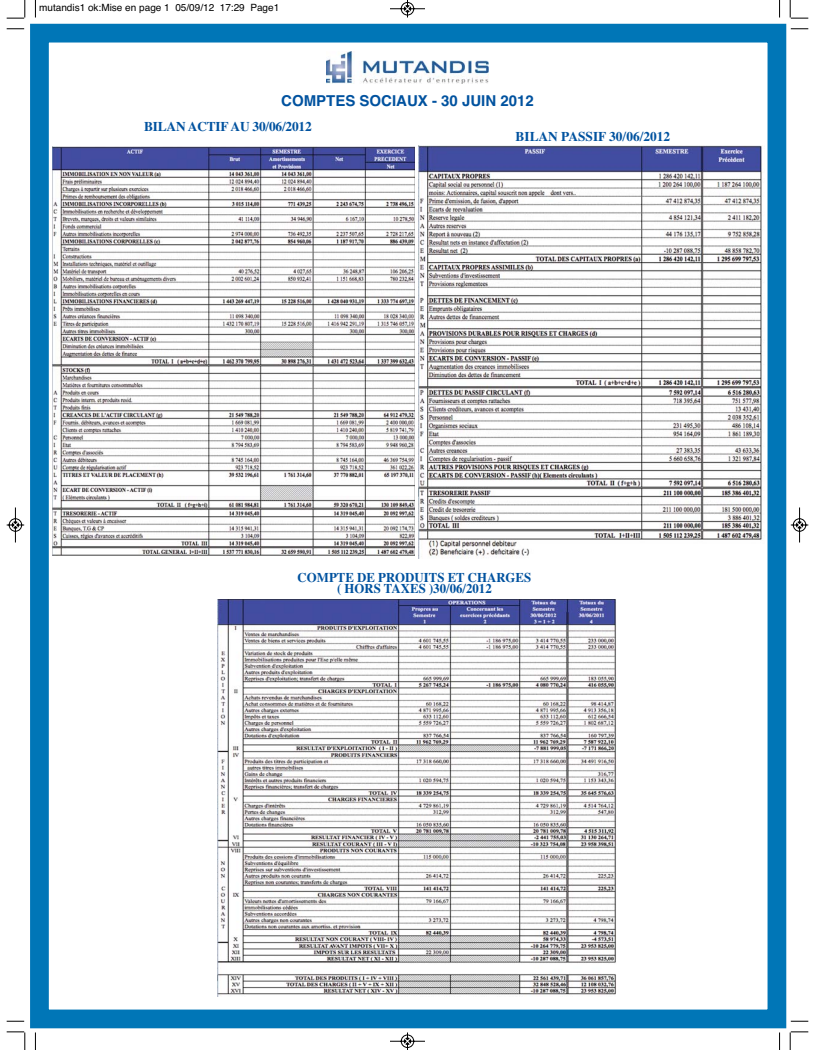
<style>
.page{position:relative;width:815px;height:1050px;background:#fff}
.page>*{position:absolute;margin:0;border:0;box-sizing:border-box;transform-origin:0 0}
.t1{font:700 15px "Helvetica";color:#00529f}
.t2{font:700 13.38px/11px "Times";color:#00529f;text-align:center;scale:.96 1}
.t3{font:700 13.38px "Times";color:#00529f}
.t4{font:10px "Helvetica";color:#000}
</style>
<div class="page">
<div style="left:30px;top:24px;width:756px;height:1004px;border:19px solid #0076b7"></div>
<img style="left:326px;top:52px;width:163px;height:32px">
<img style="left:53px;top:146px;width:362px;height:410px">
<img style="left:419px;top:146px;width:344px;height:412px">
<img style="left:217px;top:599px;width:399px;height:397px">
<svg style="left:35px;top:0;width:1px;height:18px"></svg>
<svg style="left:7px;top:28px;width:17px;height:2px"></svg>
<svg style="left:779px;top:0;width:1px;height:18px"></svg>
<svg style="left:791px;top:28px;width:17px;height:2px"></svg>
<svg style="left:35px;top:1032px;width:1px;height:18px"></svg>
<svg style="left:7px;top:1021px;width:17px;height:1px"></svg>
<svg style="left:779px;top:1032px;width:1px;height:18px"></svg>
<svg style="left:791px;top:1021px;width:17px;height:1px"></svg>
<svg style="left:7px;top:0;width:19px;height:19px"></svg>
<svg style="left:790px;top:0;width:18px;height:19px"></svg>
<svg style="left:7px;top:1031px;width:19px;height:19px"></svg>
<svg style="left:790px;top:1031px;width:18px;height:19px"></svg>
<svg style="left:390px;top:0;width:35px;height:18px"></svg>
<svg style="left:390px;top:1032px;width:35px;height:18px"></svg>
<svg style="left:6px;top:507px;width:19px;height:36px"></svg>
<svg style="left:790px;top:507px;width:19px;height:36px"></svg>
<p class="t4" style="left:39px;top:4px;width:242px">mutandis1 ok:Mise en page 1 05/09/12 17:29 Page1</p>
<p class="t1" style="left:281px;top:96px;width:254px">COMPTES SOCIAUX - 30 JUIN 2012</p>
<p class="t3" style="left:516px;top:132px;width:156px">BILAN PASSIF 30/06/2012</p>
<p class="t3" style="left:144px;top:122px;width:169px">BILAN ACTIF AU 30/06/2012</p>
<p class="t2" style="left:298px;top:573px;width:245px">COMPTE DE PRODUITS ET CHARGES ( HORS TAXES )30/06/2012</p>
</div>
